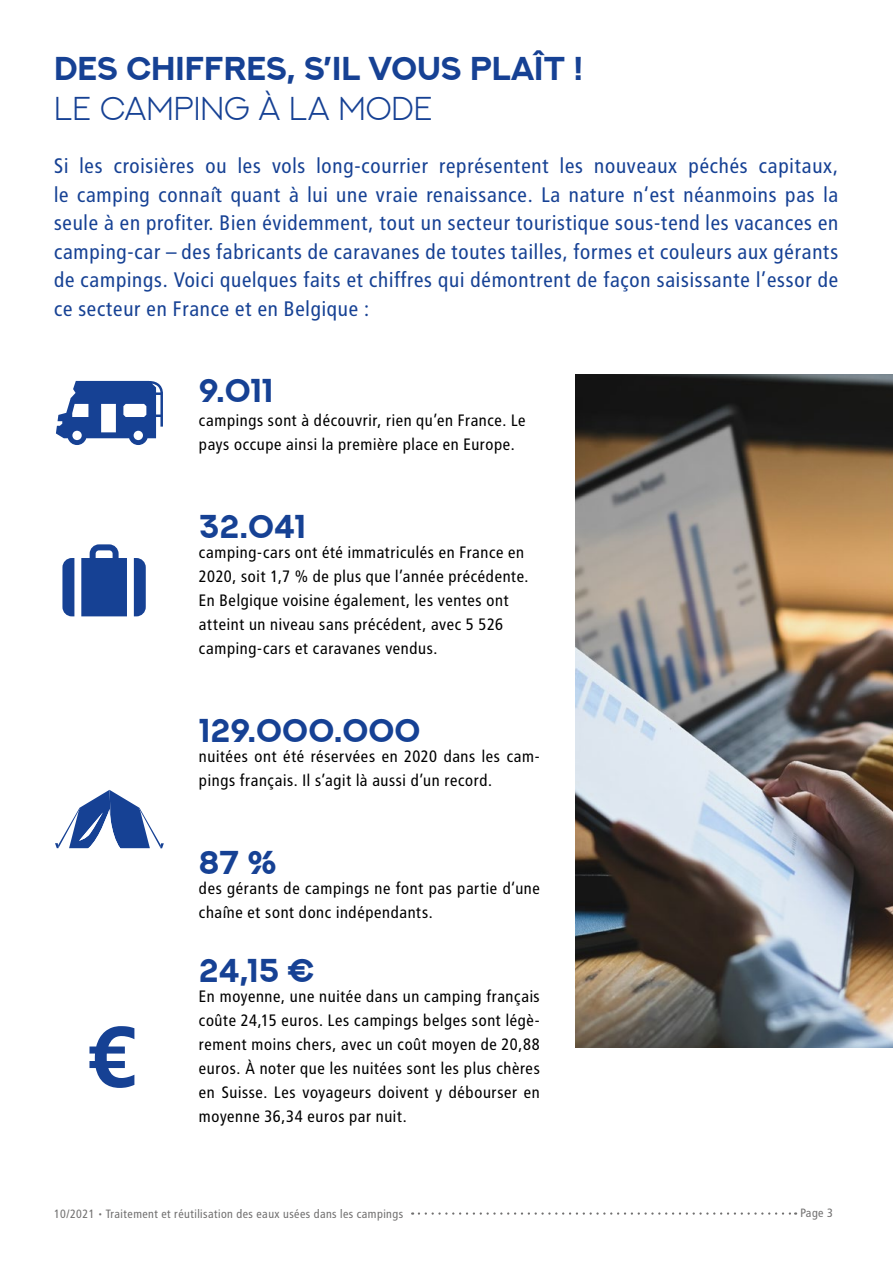
<style>
.page{position:relative;width:893px;height:1263px;background:#fff}
.page>*{position:absolute;margin:0;border:0;box-sizing:border-box;transform-origin:0 0}
.t1{font:700 33px "NEXTART";color:#164194}
.t2{font:300 33px "NEXTART";color:#164194}
.t3{font:21px/28.5px "BVG Normal";color:#164194;text-align:justify}
.t4{font:16.5px/24px "BVG Normal";color:#000}
.t5{font:12px "BVG Normal";color:#706f6f}
</style>
<div class="page">
<img style="left:575px;top:375px;width:318px;height:672px">
<svg style="left:62px;top:558px;width:12px;height:58px"></svg>
<svg style="left:81px;top:544px;width:46px;height:72px;background:#3459a1"></svg>
<svg style="left:134px;top:558px;width:12px;height:58px"></svg>
<svg style="left:56px;top:381px;width:107px;height:64px"></svg>
<svg style="left:55px;top:790px;width:109px;height:59px"></svg>
<svg style="left:89px;top:1026px;width:45px;height:62px"></svg>
<svg style="left:419px;top:1212px;width:377px;height:3px"></svg>
<h1 class="t1" style="left:54px;top:49px;width:530px">DES CHIFFRES, S’IL VOUS PLAÎT !</h1>
<h1 class="t2" style="left:54px;top:90px;width:380px">LE CAMPING À LA MODE</h1>
<p class="t3" style="left:54px;top:152px;width:787px">Si les croisières ou les vols long-courrier représentent les nouveaux péchés capitaux, le camping connaît quant à lui une vraie renaissance. La nature n‘est néanmoins pas la seule à en profiter. Bien évidemment, tout un secteur touristique sous-tend les vacances en camping-car – des fabricants de caravanes de toutes tailles, formes et couleurs aux gérants de campings. Voici quelques faits et chiffres qui démontrent de façon saisissante l’essor de ce secteur en France et en Belgique :</p>
<h1 class="t1" style="left:199px;top:370px;width:76px">9.011</h1>
<p class="t4" style="left:199px;top:408px;width:329px">campings sont à découvrir, rien qu’en France. Le pays occupe ainsi la première place en Europe.</p>
<h1 class="t1" style="left:199px;top:506px;width:108px">32.041</h1>
<p class="t4" style="left:199px;top:540px;width:332px">camping-cars ont été immatriculés en France en 2020, soit 1,7 % de plus que l’année précédente.<br>En Belgique voisine également, les ventes ont atteint un niveau sans précédent, avec 5 526 camping-cars et caravanes vendus.</p>
<h1 class="t1" style="left:199px;top:710px;width:223px">129.000.000</h1>
<p class="t4" style="left:199px;top:744px;width:343px">nuitées ont été réservées en 2020 dans les cam&shy;pings français. Il s’agit là aussi d’un record.</p>
<h1 class="t1" style="left:199px;top:842px;width:79px">87 %</h1>
<p class="t4" style="left:199px;top:876px;width:343px">des gérants de campings ne font pas partie d‘une chaîne et sont donc indépendants.</p>
<h1 class="t1" style="left:199px;top:950px;width:117px">24,15 €</h1>
<p class="t4" style="left:199px;top:984px;width:343px;text-align:justify">En moyenne, une nuitée dans un camping français coûte 24,15 euros. Les campings belges sont légè&shy;rement moins chers, avec un coût moyen de 20,88 euros. À noter que les nuitées sont les plus chères en Suisse. Les voyageurs doivent y débourser en moyenne 36,34 euros par nuit.</p>
<p class="t5" style="left:54px;top:1207px;width:351px">10/2021 • Traitement et réutilisation des eaux usées dans les campings</p>
<p class="t5" style="left:800px;top:1206px;width:34px">Page 3</p>
</div>
